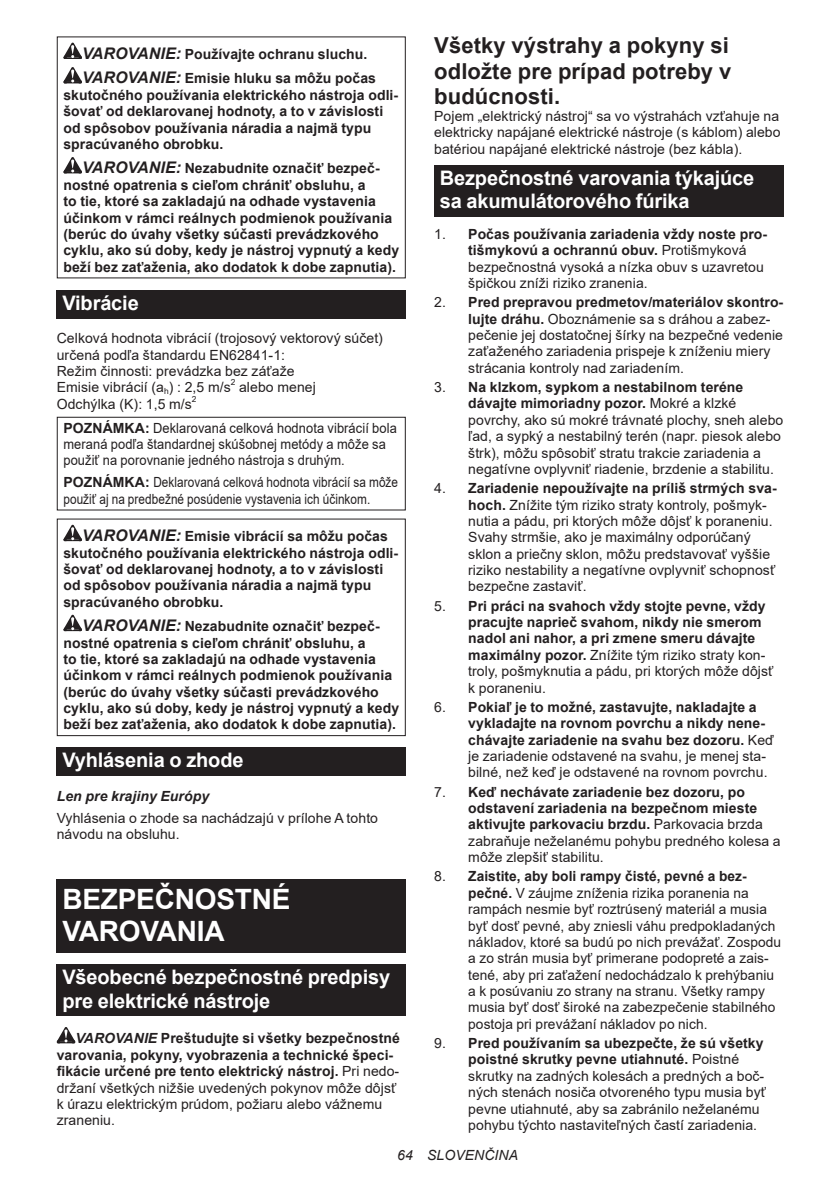
<style>
.page{position:relative;width:840px;height:1191px;background:#fff}
.page>*{position:absolute;margin:0;border:0;box-sizing:border-box;transform-origin:0 0}
.t1{font:700 28px/32.8px "Arial";letter-spacing:-.01em;color:#fff}
.t2{font:700 22px/25.8px "Arial";letter-spacing:.005em;color:#231f20;text-align:justify}
.t3{font:700 20px/23.4px "Arial";letter-spacing:-.01em;color:#fff}
.t4{font:14px/16.4px "Arial";letter-spacing:.005em;color:#231f20}
.t5{font:700 14px/16.4px "Arial";letter-spacing:.005em;color:#231f20}
.t6{font:14px/16.4px "Arial";letter-spacing:.005em;color:#231f20;scale:.92 1}
.t7{font:14px/16.4px "Arial";letter-spacing:.005em;color:#231f20;scale:.84 1}
.t8{font:italic 700 14px "Arial";letter-spacing:.005em;color:#231f20}
.t9{font:italic 14px "Arial";letter-spacing:.005em;color:#231f20}
.t10{font:8.4px "Arial";color:#231f20}
.s1{font-style:italic;font-size:16px}
.s2{font-weight:700}
.s3{font-style:italic}
.s4{font-weight:400}
</style>
<div class="page">
<svg style="left:63px;top:43px;width:19px;height:16px"></svg>
<svg style="left:63px;top:67px;width:19px;height:16px"></svg>
<svg style="left:63px;top:157px;width:19px;height:16px"></svg>
<div style="left:57px;top:290px;width:348px;height:28px;background:#231f20"></div>
<div style="left:57px;top:417px;width:348px;height:93px;border:1px solid #231f20"></div>
<svg style="left:63px;top:525px;width:19px;height:16px"></svg>
<svg style="left:63px;top:615px;width:19px;height:16px"></svg>
<div style="left:57px;top:518px;width:348px;height:218px;border:1px solid #231f20"></div>
<div style="left:57px;top:747px;width:348px;height:29px;background:#231f20"></div>
<div style="left:57px;top:879px;width:348px;height:73px;background:#231f20"></div>
<div style="left:57px;top:964px;width:348px;height:52px;background:#231f20"></div>
<svg style="left:57px;top:1027px;width:18px;height:16px"></svg>
<div style="left:434px;top:165px;width:348px;height:52px;background:#231f20"></div>
<p class="t5" style="left:82px;top:42px;width:295px;line-height:24.4px"><span class="s1">VAROVANIE:</span> Používajte ochranu sluchu.<br><span class="s1">VAROVANIE:</span> Emisie hluku sa môžu počas</p>
<p class="t5" style="left:63px;top:87px;width:336px">skutočného používania elektrického nástroja odli&shy;šovať od deklarovanej hodnoty, a to v závislosti od spôsobov používania náradia a najmä typu spracúvaného obrobku.</p>
<p class="t5" style="left:63px;top:160px;width:337px;text-indent:19px"><span class="s1">VAROVANIE:</span> Nezabudnite označiť bezpeč&shy;nostné opatrenia s cieľom chrániť obsluhu, a<br>to tie, ktoré sa zakladajú na odhade vystavenia účinkom v rámci reálnych podmienok používania (berúc do úvahy všetky súčasti prevádzkového cyklu, ako sú doby, kedy je nástroj vypnutý a kedy beží bez zaťaženia, ako dodatok k dobe zapnutia).</p>
<h3 class="t3" style="left:62px;top:291px;width:78px">Vibrácie</h3>
<p class="t4" style="left:57px;top:330px;width:327px">Celková hodnota vibrácií (trojosový vektorový súčet) určená podľa štandardu EN62841-1:<br>Režim činnosti: prevádzka bez záťaže<br>Emisie vibrácií (a<sub>h</sub>) : 2,5 m/s</p>
<p class="t10" style="left:231px;top:376px;width:6px">2</p>
<p class="t4" style="left:239px;top:379px;width:78px">alebo menej</p>
<p class="t4" style="left:57px;top:395px;width:137px">Odchýlka (K): 1,5 m/s</p>
<p class="t10" style="left:192px;top:393px;width:6px">2</p>
<p class="t6" style="left:63px;top:419px;width:364px"><span class="s2">POZNÁMKA:</span> Deklarovaná celková hodnota vibrácií bola meraná podľa štandardnej skúšobnej metódy a môže sa použiť na porovnanie jedného nástroja s druhým.</p>
<p class="t7" style="left:63px;top:474px;width:399px"><span class="s2">POZNÁMKA:</span> Deklarovaná celková hodnota vibrácií sa môže použiť aj na predbežné posúdenie vystavenia ich účinkom.</p>
<p class="t5" style="left:63px;top:528px;width:336px;text-indent:19px"><span class="s1">VAROVANIE:</span> Emisie vibrácií sa môžu počas skutočného používania elektrického nástroja odli&shy;šovať od deklarovanej hodnoty, a to v závislosti od spôsobov používania náradia a najmä typu spracúvaného obrobku.</p>
<p class="t5" style="left:63px;top:618px;width:337px;text-indent:19px"><span class="s1">VAROVANIE:</span> Nezabudnite označiť bezpeč&shy;nostné opatrenia s cieľom chrániť obsluhu, a<br>to tie, ktoré sa zakladajú na odhade vystavenia účinkom v rámci reálnych podmienok používania (berúc do úvahy všetky súčasti prevádzkového cyklu, ako sú doby, kedy je nástroj vypnutý a kedy beží bez zaťaženia, ako dodatok k dobe zapnutia).</p>
<h3 class="t3" style="left:62px;top:749px;width:182px">Vyhlásenia o zhode</h3>
<p class="t8" style="left:57px;top:786px;width:154px">Len pre krajiny Európy</p>
<p class="t4" style="left:57px;top:809px;width:323px">Vyhlásenia o zhode sa nachádzajú v prílohe A tohto návodu na obsluhu.</p>
<h1 class="t1" style="left:62px;top:882px;width:229px">BEZPEČNOSTNÉ<br>VAROVANIA</h1>
<h3 class="t3" style="left:62px;top:965px;width:329px">Všeobecné bezpečnostné predpisy pre elektrické nástroje</h3>
<p class="t5" style="left:57px;top:1030px;width:344px;text-indent:19px"><span class="s3">VAROVANIE</span> Preštudujte si všetky bezpečnostné varovania, pokyny, vyobrazenia a technické špeci&shy;fikácie určené pre tento elektrický nástroj. <span class="s4">Pri nedo&shy;držaní všetkých nižšie uvedených pokynov môže dôjsť k úrazu elektrickým prúdom, požiaru alebo vážnemu zraneniu.</span></p>
<h2 class="t2" style="left:434px;top:33px;width:298px">Všetky výstrahy a pokyny si odložte pre prípad potreby v budúcnosti.</h2>
<p class="t4" style="left:434px;top:108px;width:348px;text-align:justify">Pojem „elektrický nástroj“ sa vo výstrahách vzťahuje na elektricky napájané elektrické nástroje (s káblom) alebo batériou napájané elektrické nástroje (bez kábla).</p>
<h3 class="t3" style="left:439px;top:166px;width:316px">Bezpečnostné varovania týkajúce sa akumulátorového fúrika</h3>
<p class="t4" style="left:468px;top:226px;width:300px;text-indent:-34px">1. <span class="s2">Počas používania zariadenia vždy noste pro&shy;tišmykovú a ochrannú obuv.</span> Protišmyková bezpečnostná vysoká a nízka obuv s uzavretou špičkou zníži riziko zranenia.</p>
<p class="t4" style="left:468px;top:294px;width:316px;text-indent:-34px">2. <span class="s2">Pred prepravou predmetov/materiálov skontro&shy;lujte dráhu.</span> Oboznámenie sa s dráhou a zabez&shy;pečenie jej dostatočnej šírky na bezpečné vedenie zaťaženého zariadenia prispeje k zníženiu miery strácania kontroly nad zariadením.</p>
<p class="t4" style="left:468px;top:379px;width:316px;text-indent:-34px">3. <span class="s2">Na klzkom, sypkom a nestabilnom teréne dávajte mimoriadny pozor.</span> Mokré a klzké povrchy, ako sú mokré trávnaté plochy, sneh alebo ľad, a sypký a nestabilný terén (napr. piesok alebo štrk), môžu spôsobiť stratu trakcie zariadenia a negatívne ovplyvniť riadenie, brzdenie a stabilitu.</p>
<p class="t4" style="left:468px;top:480px;width:310px;text-indent:-34px">4. <span class="s2">Zariadenie nepoužívajte na príliš strmých sva&shy;hoch.</span> Znížite tým riziko straty kontroly, pošmyk&shy;nutia a pádu, pri ktorých môže dôjsť k poraneniu.<br>Svahy strmšie, ako je maximálny odporúčaný sklon a priečny sklon, môžu predstavovať vyššie riziko nestability a negatívne ovplyvniť schopnosť bezpečne zastaviť.</p>
<p class="t5" style="left:468px;top:598px;width:306px;text-indent:-34px"><span class="s4">5.</span> Pri práci na svahoch vždy stojte pevne, vždy pracujte naprieč svahom, nikdy nie smerom nadol ani nahor, a pri zmene smeru dávajte maximálny pozor. <span class="s4">Znížite tým riziko straty kon&shy;troly, pošmyknutia a pádu, pri ktorých môže dôjsť k poraneniu.</span></p>
<p class="t5" style="left:468px;top:699px;width:307px;text-indent:-34px"><span class="s4">6.</span> Pokiaľ je to možné, zastavujte, nakladajte a vykladajte na rovnom povrchu a nikdy nene&shy;chávajte zariadenie na svahu bez dozoru. <span class="s4">Keď je zariadenie odstavené na svahu, je menej sta&shy;bilné, než keď je odstavené na rovnom povrchu.</span></p>
<p class="t5" style="left:468px;top:783px;width:314px;text-indent:-34px"><span class="s4">7.</span> Keď nechávate zariadenie bez dozoru, po odstavení zariadenia na bezpečnom mieste aktivujte parkovaciu brzdu. <span class="s4">Parkovacia brzda zabraňuje neželanému pohybu predného kolesa a môže zlepšiť stabilitu.</span></p>
<p class="t4" style="left:468px;top:868px;width:314px;text-indent:-34px">8. <span class="s2">Zaistite, aby boli rampy čisté, pevné a bez&shy;pečné.</span> V záujme zníženia rizika poranenia na rampách nesmie byť roztrúsený materiál a musia byť dosť pevné, aby zniesli váhu predpokladaných nákladov, ktoré sa budú po nich prevážať. Zospodu a zo strán musia byť primerane podopreté a zais&shy;tené, aby pri zaťažení nedochádzalo k prehýbaniu a k posúvaniu zo strany na stranu. Všetky rampy musia byť dosť široké na zabezpečenie stabilného postoja pri prevážaní nákladov po nich.</p>
<p class="t4" style="left:468px;top:1035px;width:299px;text-indent:-34px">9. <span class="s2">Pred používaním sa ubezpečte, že sú všetky poistné skrutky pevne utiahnuté.</span> Poistné skrutky na zadných kolesách a predných a boč&shy;ných stenách nosiča otvoreného typu musia byť pevne utiahnuté, aby sa zabránilo neželanému pohybu týchto nastaviteľných častí zariadenia.</p>
<p class="t9" style="left:397px;top:1146px;width:122px">64 SLOVENČINA</p>
</div>
